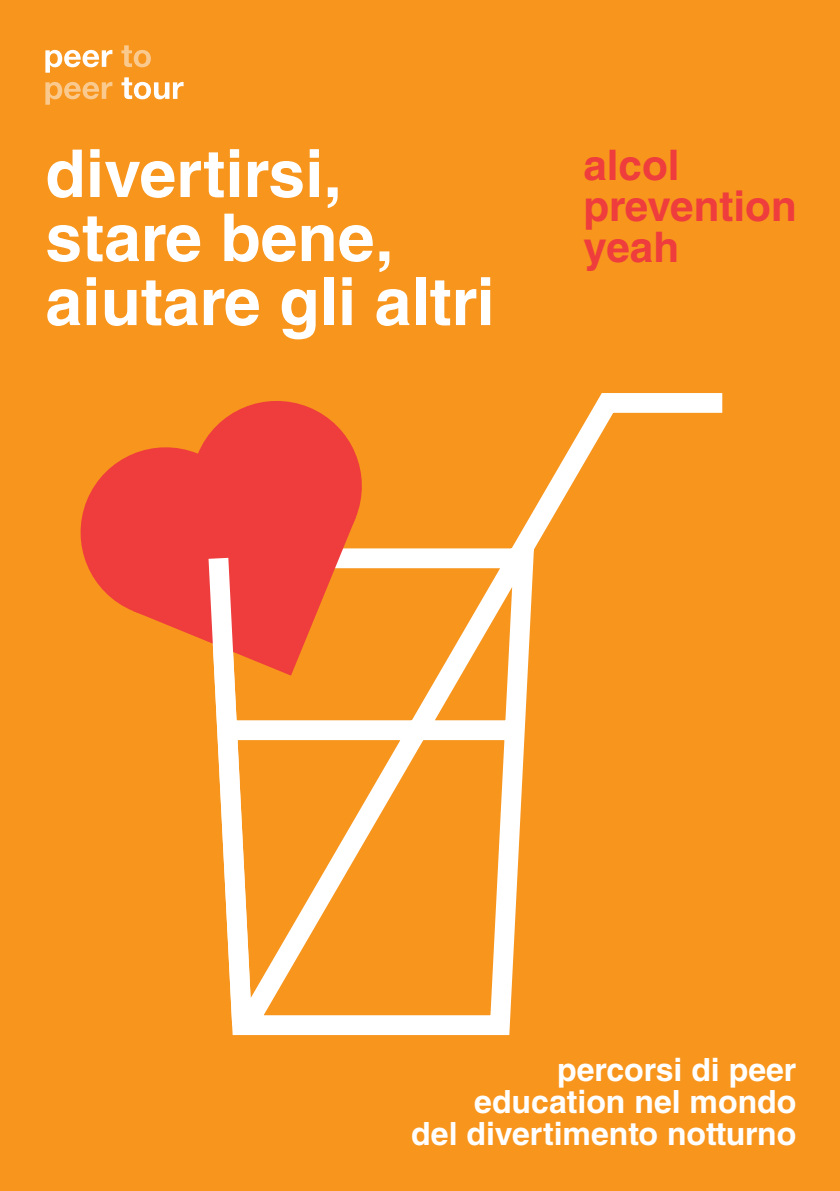
<style>
.page{position:relative;width:840px;height:1191px;background:#fff}
.page>*{position:absolute;margin:0;border:0;box-sizing:border-box;transform-origin:0 0}
.t1{font:700 66px "Helvetica LT Std";color:#fff}
.t2{font:700 42.2px "Helvetica LT Std";color:#ee3d3c}
.t3{font:700 32px "Helvetica LT Std";color:#fff}
</style>
<div class="page">
<div style="left:0;top:0;width:839px;height:1191px;background:#f7951d"></div>
<svg style="left:45px;top:50px;width:67px;height:23px"></svg>
<svg style="left:121px;top:45px;width:30px;height:22px"></svg>
<svg style="left:121px;top:77px;width:62px;height:22px"></svg>
<svg style="left:45px;top:82px;width:67px;height:23px"></svg>
<svg style="left:373px;top:393px;width:350px;height:643px"></svg>
<svg style="left:80px;top:401px;width:293px;height:635px"></svg>
<p class="t1" style="left:45px;top:133px;width:298px">divertirsi,</p>
<p class="t1" style="left:45px;top:197px;width:349px">stare bene,</p>
<p class="t1" style="left:45px;top:261px;width:450px">aiutare gli altri</p>
<p class="t2" style="left:583px;top:139px;width:98px">alcol</p>
<p class="t2" style="left:583px;top:180px;width:215px">prevention</p>
<p class="t2" style="left:583px;top:221px;width:97px">yeah</p>
<p class="t3" style="left:557px;top:1050px;width:240px">percorsi di peer</p>
<p class="t3" style="left:474px;top:1082px;width:323px">education nel mondo</p>
<p class="t3" style="left:411px;top:1114px;width:386px">del divertimento notturno</p>
</div>
